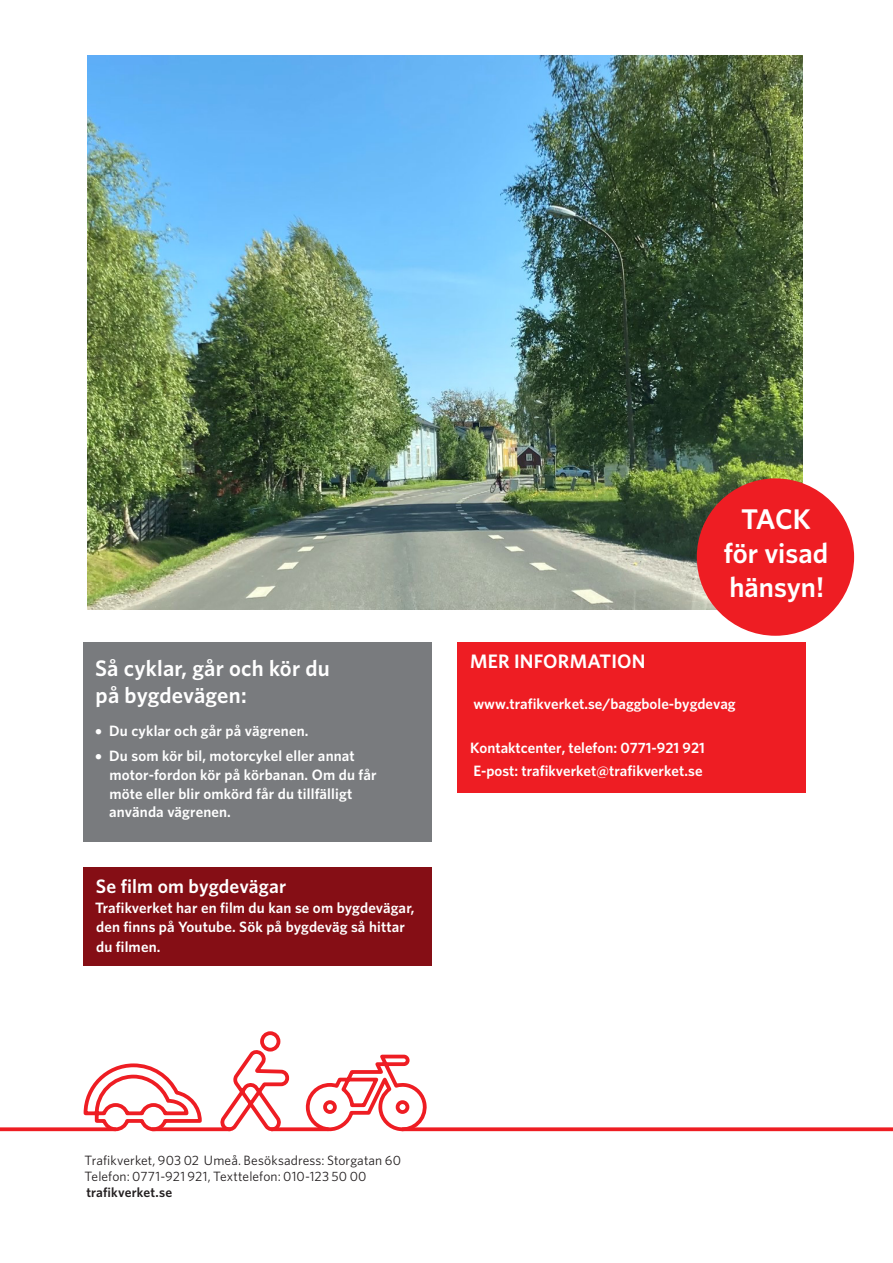
<style>
.page{position:relative;width:893px;height:1263px;background:#fff}
.page>*{position:absolute;margin:0;border:0;box-sizing:border-box;transform-origin:0 0}
.t1{font:600 28.5px/34.2px "Whitney";color:#fff;text-align:center}
.t2{font:600 22.5px/27px "Whitney";letter-spacing:.01em;color:#fff}
.t3{font:600 19.5px "Whitney";letter-spacing:.01em;color:#fff}
.t4{font:600 15px/18.8px "Whitney";letter-spacing:.01em;color:#fff}
.t5{font:13.5px/16.2px "Whitney";letter-spacing:.01em;color:#231f20}
.t6{font:600 13.5px "Whitney";letter-spacing:.01em;color:#231f20}
</style>
<div class="page">
<div style="left:83px;top:642px;width:349px;height:199px;background:#797b7e"></div>
<svg style="left:82px;top:1063px;width:122px;height:69px"></svg>
<svg style="left:303px;top:1054px;width:127px;height:78px"></svg>
<svg style="left:216px;top:1031px;width:75px;height:101px"></svg>
<svg style="left:0;top:1127px;width:116px;height:4px"></svg>
<svg style="left:402px;top:1127px;width:491px;height:4px;background:#ef3237"></svg>
<svg style="left:152px;top:1127px;width:79px;height:4px"></svg>
<svg style="left:271px;top:1127px;width:57px;height:4px"></svg>
<div style="left:83px;top:867px;width:348px;height:99px;background:#850e15"></div>
<div style="left:457px;top:642px;width:349px;height:150px;background:#ee1d23"></div>
<img style="left:88px;top:56px;width:715px;height:554px">
<div style="left:697px;top:478px;width:157px;height:158px;background:#ee1d23;border-radius:50%"></div>
<h2 class="t2" style="left:95px;top:654px;width:236px">Så cyklar, går och kör du på bygdevägen:</h2>
<p class="t4" style="left:95px;top:721px;width:215px">• Du cyklar och går på vägrenen.</p>
<p class="t4" style="left:109px;top:746px;width:269px;text-indent:-14px">• Du som kör bil, motorcykel eller annat motor-fordon kör på körbanan. Om du får möte eller blir omkörd får du tillfälligt använda vägrenen.</p>
<h3 class="t3" style="left:96px;top:874px;width:192px">Se film om bygdevägar</h3>
<p class="t4" style="left:95px;top:898px;width:321px;line-height:19.5px">Trafikverket har en film du kan se om bygdevägar, den finns på Youtube. Sök på bygdeväg så hittar du filmen.</p>
<h1 class="t1" style="left:724px;top:501px;width:106px">TACK för visad hänsyn!</h1>
<h3 class="t3" style="left:470px;top:649px;width:177px">MER INFORMATION</h3>
<p class="t4" style="left:473px;top:694px;width:264px">www.trafikverket.se/baggbole-bygdevag</p>
<p class="t4" style="left:470px;top:737px;width:236px;line-height:22.4px">Kontaktcenter, telefon: 0771-921 921<br>E-post: trafikverket@trafikverket.se</p>
<p class="t5" style="left:85px;top:1151px;width:318px">Trafikverket, 903 02 Umeå. Besöksadress: Storgatan 60<br>Telefon: 0771-921 921, Texttelefon: 010-123 50 00</p>
<p class="t6" style="left:86px;top:1183px;width:87px">trafikverket.se</p>
</div>
